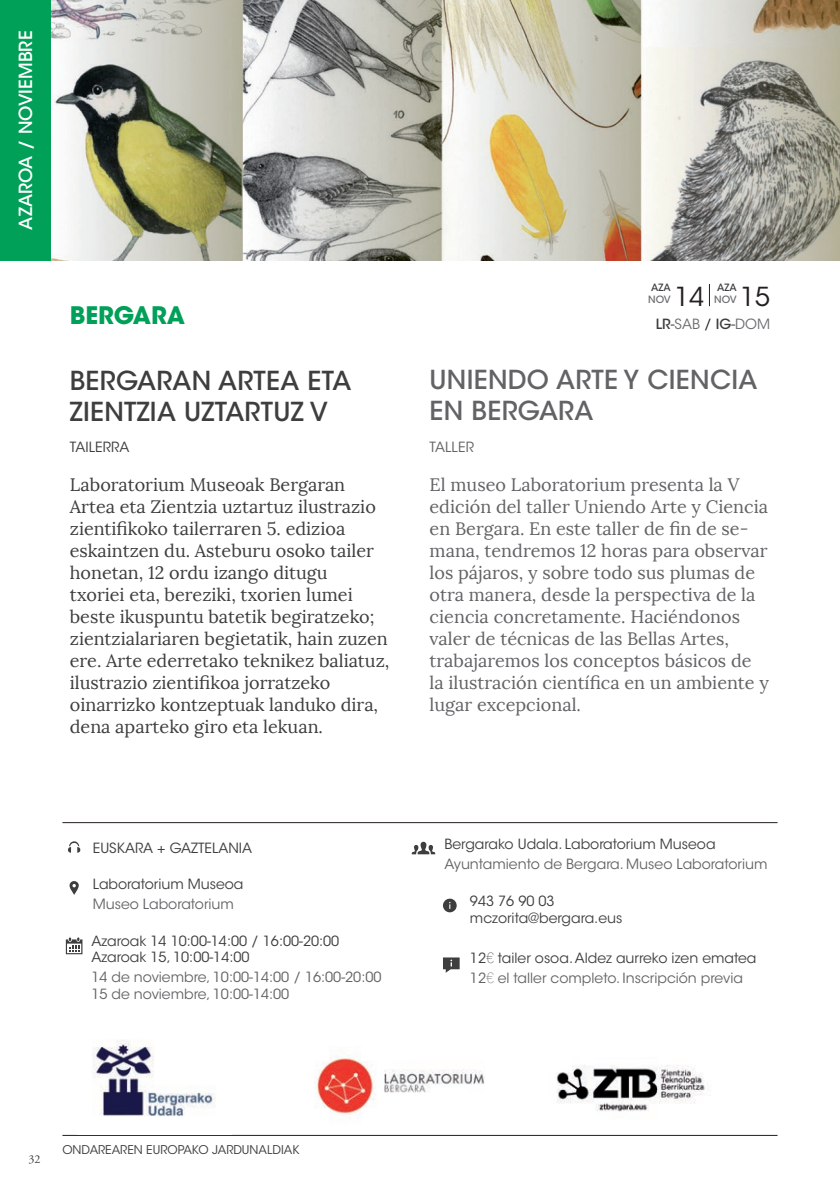
<style>
.page{position:relative;width:840px;height:1191px;background:#fff}
.page>*{position:absolute;margin:0;border:0;box-sizing:border-box;transform-origin:0 0}
.t1{font:500 26px/31.2px "ITC Avant Garde Std";letter-spacing:.01em;color:#3e3e3f}
.t2{font:500 26px/31.2px "ITC Avant Garde Std";letter-spacing:.01em;color:#636366}
.t3{font:26px "ITC Avant Garde Std";color:#231f20}
.t4{font:700 24px "ITC Avant Garde Std";color:#00a058}
.t5{font:18px/22px "Lora";color:#3e3e3f}
.t6{font:18px/22px "Lora";color:#636366}
.t7{font:500 18px "ITC Avant Garde Std";letter-spacing:.005em;color:#fff}
.t8{font:14px/20px "ITC Avant Garde Std";color:#636366}
.t9{font:14px/16.8px "ITC Avant Garde Std";color:#3e3e3f}
.t10{font:14px "ITC Avant Garde Std";color:#6c6d70}
.t11{font:12px "ITC Avant Garde Std";color:#3e3e3f}
.t12{font:12px "Adobe Garamond Pro";color:#3e3e3f}
.t13{font:500 10px "ITC Avant Garde Std";color:#3e3e3f}
.t14{font:500 10px "ITC Avant Garde Std";letter-spacing:-.025em;color:#6c6d70}
.s1{font-weight:500;color:#3e3e3f}
.s2{color:#3e3e3f}
.s3{color:#231f20}
.s4{font-weight:200;color:#3e3e3f}
.s5{font-weight:200}
</style>
<div class="page">
<div style="left:0;top:0;width:51px;height:260px;background:#00a058"></div>
<img style="left:51px;top:0;width:788px;height:260px">
<hr style="left:62px;top:822px;width:715px;height:1px;background:#231f20">
<svg style="left:68px;top:841px;width:12px;height:11px"></svg>
<svg style="left:69px;top:881px;width:10px;height:14px"></svg>
<svg style="left:411px;top:841px;width:24px;height:13px"></svg>
<svg style="left:443px;top:898px;width:14px;height:14px"></svg>
<svg style="left:443px;top:957px;width:16px;height:15px"></svg>
<svg style="left:66px;top:937px;width:16px;height:17px"></svg>
<hr style="left:62px;top:1135px;width:715px;height:1px;background:#231f20">
<img style="left:314px;top:1056px;width:171px;height:63px">
<img style="left:92px;top:1040px;width:124px;height:76px">
<img style="left:556px;top:1065px;width:149px;height:47px">
<p class="t7" style="left:14px;top:230px;width:200px;rotate:-90deg">AZAROA / NOVIEMBRE</p>
<h2 class="t4" style="left:70px;top:299px;width:116px">BERGARA</h2>
<h1 class="t1" style="left:70px;top:365px;width:283px">BERGARAN ARTEA ETA<br>ZIENTZIA UZTARTUZ V</h1>
<p class="t9" style="left:70px;top:439px;width:61px">TAILERRA</p>
<p class="t5" style="left:70px;top:473px;width:321px">Laboratorium Museoak Bergaran Artea eta Zientzia uztartuz ilustrazio zientifikoko tailerraren 5. edizioa eskaintzen du. Asteburu osoko tailer honetan, 12 ordu izango ditugu<br>txoriei eta, bereziki, txorien lumei beste ikuspuntu batetik begiratzeko; zientzialariaren begietatik, hain zuzen ere. Arte ederretako teknikez baliatuz, ilustrazio zientifikoa jorratzeko oinarrizko kontzeptuak landuko dira, dena aparteko giro eta lekuan.</p>
<p class="t9" style="left:93px;top:840px;width:161px">EUSKARA + GAZTELANIA</p>
<p class="t9" style="left:93px;top:875px;width:152px">Laboratorium Museoa</p>
<p class="t8" style="left:93px;top:893px;width:142px">Museo Laboratorium</p>
<p class="t9" style="left:91px;top:932px;width:249px">Azaroak 14 10:00-14:00 / 16:00-20:00<br>Azaroak 15, 10:00-14:00</p>
<p class="t8" style="left:91px;top:969px;width:291px;line-height:16.8px">14 de noviembre, 10:00-14:00 / 16:00-20:00<br>15 de noviembre, 10:00-14:00</p>
<p class="t13" style="left:651px;top:281px;width:21px">AZA</p>
<p class="t14" style="left:648px;top:293px;width:24px">NOV</p>
<p class="t13" style="left:716px;top:281px;width:21px">AZA</p>
<h1 class="t3" style="left:674px;top:281px;width:31px">14</h1>
<p class="t14" style="left:713px;top:293px;width:24px">NOV</p>
<h1 class="t3" style="left:739px;top:281px;width:31px">15</h1>
<p class="t10" style="left:655px;top:315px;width:116px"><span class="s1">LR</span><span class="s2">-</span>SAB <span class="s3">/</span> <span class="s1">IG</span><span class="s2">-</span>DOM</p>
<h1 class="t2" style="left:429px;top:364px;width:329px">UNIENDO ARTE Y CIENCIA<br>EN BERGARA</h1>
<p class="t8" style="left:429px;top:437px;width:46px">TALLER</p>
<p class="t6" style="left:429px;top:473px;width:340px">El museo Laboratorium presenta la V edición del taller Uniendo Arte y Ciencia en Bergara. En este taller de fin de se&shy;mana, tendremos 12 horas para observar los pájaros, y sobre todo sus plumas de otra manera, desde la perspectiva de la ciencia concretamente. Haciéndonos valer de técnicas de las Bellas Artes, trabajaremos los conceptos básicos de la ilustración científica en un ambiente y lugar excepcional.</p>
<p class="t9" style="left:444px;top:836px;width:272px">Bergarako Udala. Laboratorium Museoa</p>
<p class="t8" style="left:444px;top:854px;width:324px">Ayuntamiento de Bergara. Museo Laboratorium</p>
<p class="t9" style="left:469px;top:893px;width:154px">943 76 90 03 mczorita@bergara.eus</p>
<p class="t8" style="left:469px;top:948px;width:288px"><span class="s2">12</span><span class="s4">€</span> <span class="s2">tailer osoa. Aldez aurreko izen ematea<br></span>12<span class="s5">€</span> el taller completo. Inscripción previa</p>
<p class="t12" style="left:28px;top:1151px;width:13px">32</p>
<p class="t11" style="left:62px;top:1142px;width:238px">ONDAREAREN EUROPAKO JARDUNALDIAK</p>
</div>
